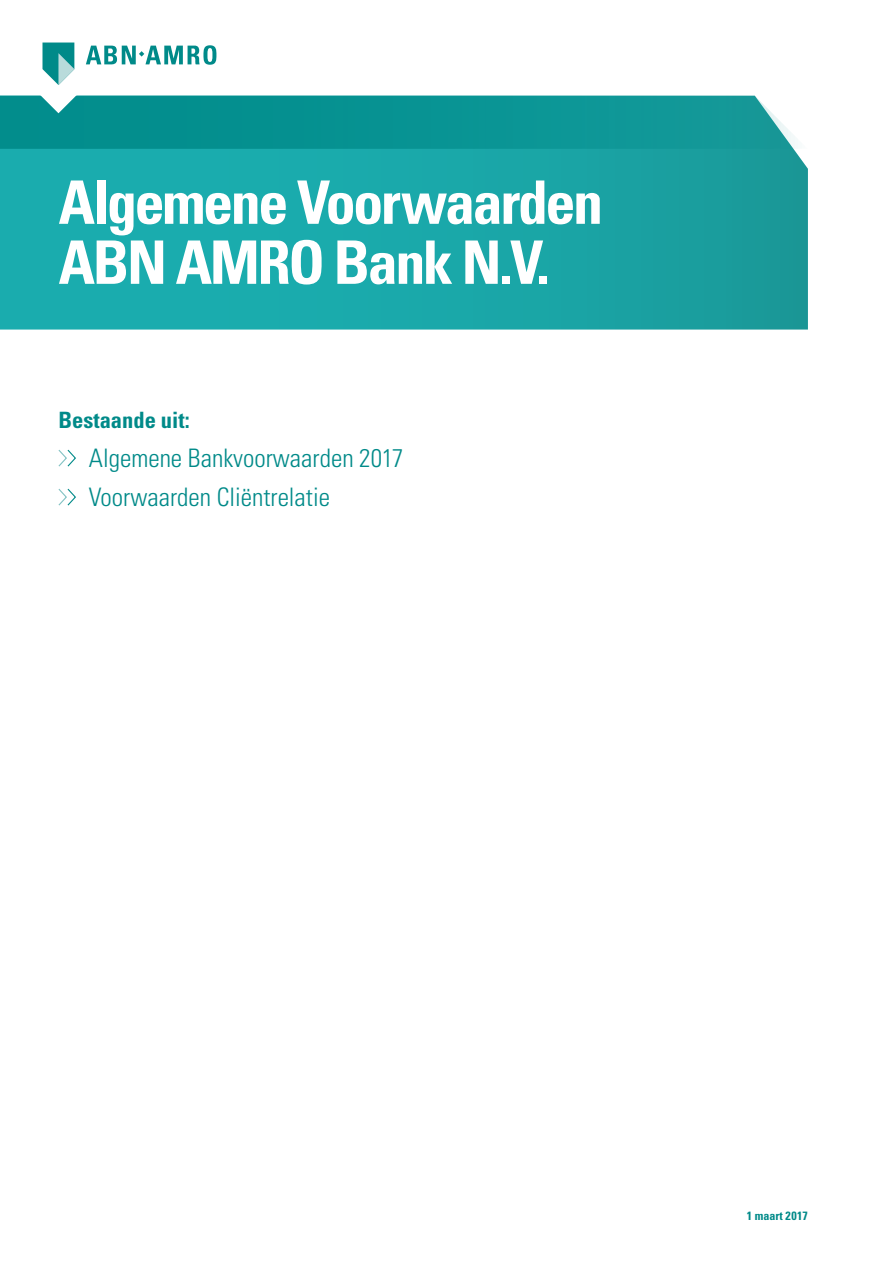
<style>
.page{position:relative;width:893px;height:1263px;background:#fff}
.page>*{position:absolute;margin:0;border:0;box-sizing:border-box;transform-origin:0 0}
.t1{font:700 condensed 60px/60px "Univers LT Std";letter-spacing:-.04em;color:#fff}
.t2{font:300 condensed 25.5px/39px "Univers LT Std";color:#008a89}
.t3{font:700 condensed 22.5px "Univers LT Std";color:#008a89}
.t4{font:700 condensed 12px "Univers LT Std";color:#008a89}
</style>
<div class="page">
<svg style="left:0;top:149px;width:808px;height:181px;background:#1aa6a7"></svg>
<svg style="left:0;top:43px;width:795px;height:106px"></svg>
<svg style="left:58px;top:449px;width:18px;height:18px"></svg>
<svg style="left:58px;top:488px;width:18px;height:18px"></svg>
<h1 class="t1" style="left:58px;top:172px;width:546px">Algemene Voorwaarden<br>ABN AMRO Bank N.V.</h1>
<p class="t3" style="left:58px;top:406px;width:133px">Bestaande uit:</p>
<p class="t2" style="left:89px;top:438px;width:316px">Algemene Bankvoorwaarden 2017<br>Voorwaarden Cliëntrelatie</p>
<p class="t4" style="left:747px;top:1208px;width:62px">1 maart 2017</p>
</div>
